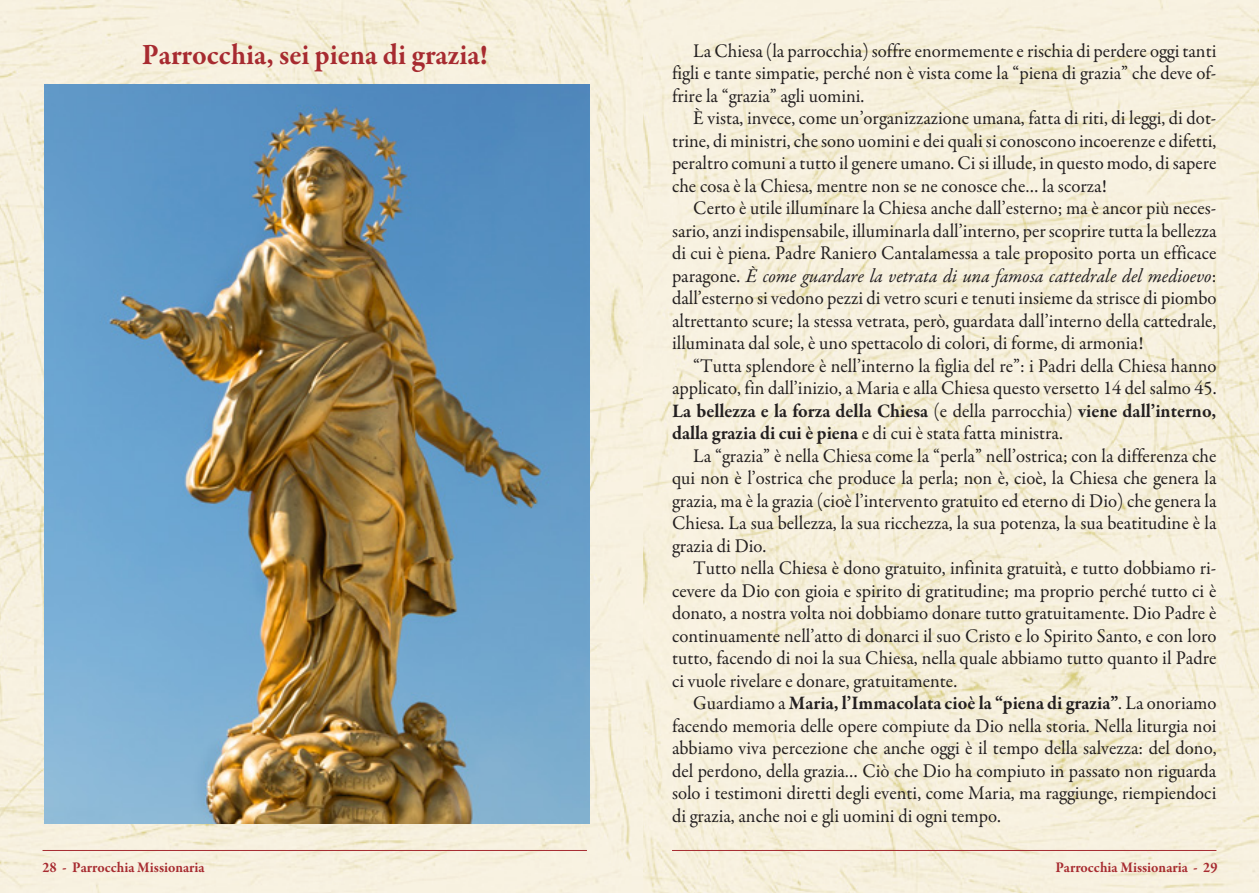
<style>
.page{position:relative;width:1259px;height:893px;background:#fff}
.page>*{position:absolute;margin:0;border:0;box-sizing:border-box;transform-origin:0 0}
.t1{font:700 30px "Garamond Premr Pro";color:#a72b30;scale:.95 1}
.Corpo_testo{font:19.5px/22.5px "Garamond Premr Pro";color:#231f20;text-align:justify;scale:.96 1}
.t2{font:700 15px "Garamond Premr Pro";color:#a72b30;scale:.95 1}
.s1{font-style:italic}
.s2{font-weight:700}
</style>
<div class="page">
<img style="left:642px;top:0;width:617px;height:893px">
<img style="left:0;top:0;width:642px;height:893px">
<hr style="left:43px;top:850px;width:544px;height:1px;background:#a72b30">
<hr style="left:672px;top:850px;width:544px;height:1px;background:#a72b30">
<img style="left:44px;top:84px;width:545px;height:739px">
<p class="t1" style="left:142px;top:37px;width:366px">Parrocchia, sei piena di grazia!</p>
<p class="Corpo_testo" style="left:672px;top:40px;width:568px;text-indent:21px">La Chiesa (la parrocchia) soffre enormemente e rischia di perdere oggi tanti figli e tante simpatie, perché non è vista come la “piena di grazia” che deve of&shy;frire la “grazia” agli uomini.</p>
<p class="Corpo_testo" style="left:672px;top:107px;width:569px;text-indent:21px">È vista, invece, come un’organizzazione umana, fatta di riti, di leggi, di dot&shy;trine, di ministri, che sono uomini e dei quali si conoscono incoerenze e difetti, peraltro comuni a tutto il genere umano. Ci si illude, in questo modo, di sapere che cosa è la Chiesa, mentre non se ne conosce che… la scorza!</p>
<p class="Corpo_testo" style="left:672px;top:197px;width:568px;text-indent:21px">Certo è utile illuminare la Chiesa anche dall’esterno; ma è ancor più neces&shy;sario, anzi indispensabile, illuminarla dall’interno, per scoprire tutta la bellezza di cui è piena. Padre Raniero Cantalamessa a tale proposito porta un efficace paragone. <span class="s1">È come guardare la vetrata di una famosa cattedrale del medioevo</span>: dall’esterno si vedono pezzi di vetro scuri e tenuti insieme da strisce di piombo altrettanto scure; la stessa vetrata, però, guardata dall’interno della cattedrale, illuminata dal sole, è uno spettacolo di colori, di forme, di armonia!</p>
<p class="Corpo_testo" style="left:672px;top:355px;width:569px;text-indent:21px">“Tutta splendore è nell’interno la figlia del re”: i Padri della Chiesa hanno applicato, fin dall’inizio, a Maria e alla Chiesa questo versetto 14 del salmo 45.<br><span class="s2">La bellezza e la forza della Chiesa</span> (e della parrocchia) <span class="s2">viene dall’interno, dalla grazia di cui è piena</span> e di cui è stata fatta ministra.</p>
<p class="Corpo_testo" style="left:672px;top:445px;width:569px;text-indent:21px">La “grazia” è nella Chiesa come la “perla” nell’ostrica; con la differenza che qui non è l’ostrica che produce la perla; non è, cioè, la Chiesa che genera la grazia, ma è la grazia (cioè l’intervento gratuito ed eterno di Dio) che genera la Chiesa. La sua bellezza, la sua ricchezza, la sua potenza, la sua beatitudine è la grazia di Dio.</p>
<p class="Corpo_testo" style="left:672px;top:557px;width:568px;text-indent:21px">Tutto nella Chiesa è dono gratuito, infinita gratuità, e tutto dobbiamo ri&shy;cevere da Dio con gioia e spirito di gratitudine; ma proprio perché tutto ci è donato, a nostra volta noi dobbiamo donare tutto gratuitamente. Dio Padre è continuamente nell’atto di donarci il suo Cristo e lo Spirito Santo, e con loro tutto, facendo di noi la sua Chiesa, nella quale abbiamo tutto quanto il Padre ci vuole rivelare e donare, gratuitamente.</p>
<p class="Corpo_testo" style="left:672px;top:692px;width:569px;text-indent:21px">Guardiamo a <span class="s2">Maria, l’Immacolata cioè la “piena di grazia”</span>. La onoriamo facendo memoria delle opere compiute da Dio nella storia. Nella liturgia noi abbiamo viva percezione che anche oggi è il tempo della salvezza: del dono, del perdono, della grazia… Ciò che Dio ha compiuto in passato non riguarda solo i testimoni diretti degli eventi, come Maria, ma raggiunge, riempiendoci di grazia, anche noi e gli uomini di ogni tempo.</p>
<p class="t2" style="left:43px;top:858px;width:172px">28 - Parrocchia Missionaria</p>
<p class="t2" style="left:1055px;top:858px;width:172px">Parrocchia Missionaria - 29</p>
</div>
